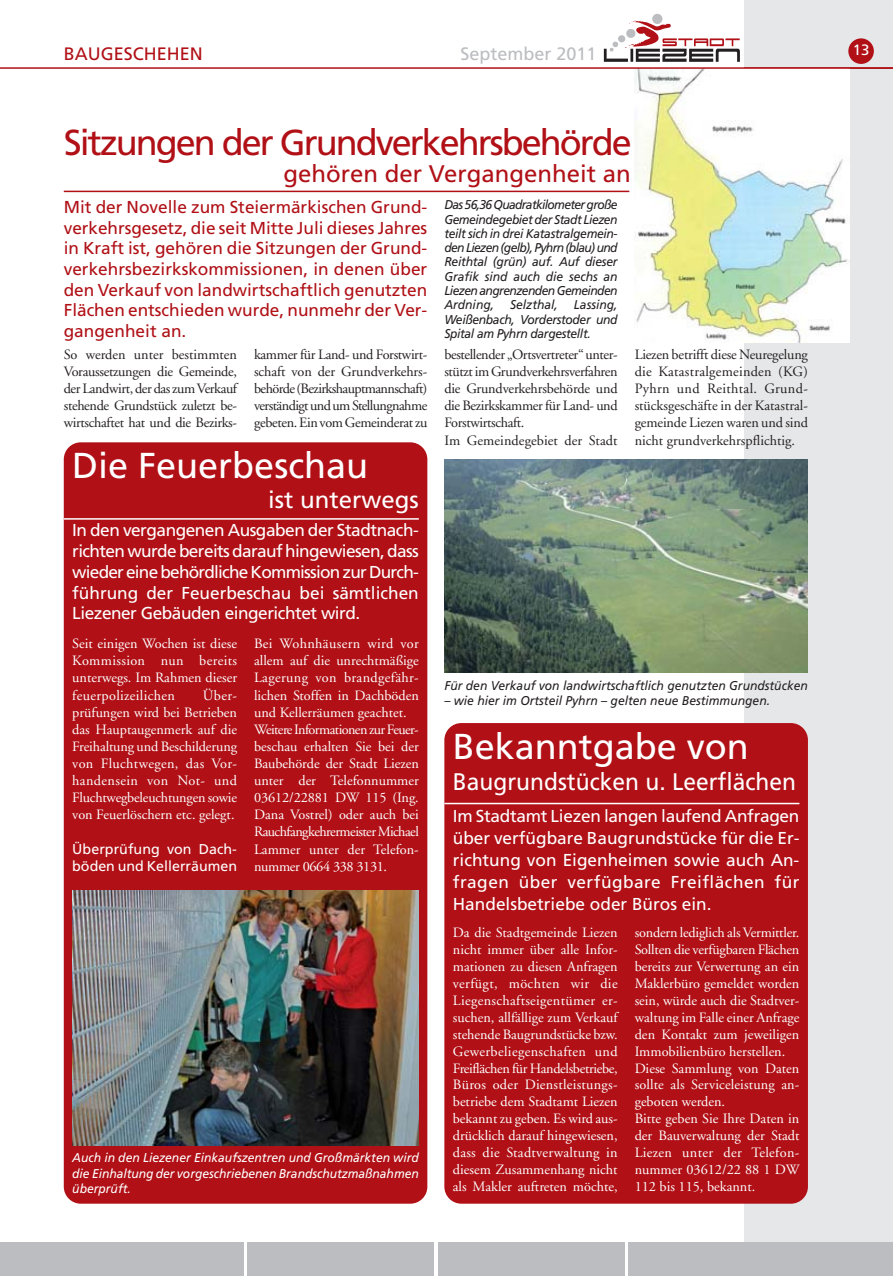
<style>
.page{position:relative;width:893px;height:1276px;background:#fff}
.page>*{position:absolute;margin:0;border:0;box-sizing:border-box;transform-origin:0 0}
.t1{font:36px "Frutiger";letter-spacing:-.055em;color:#b01016}
.t2{font:36px "Frutiger";color:#fff}
.t3{font:24px "Frutiger";color:#fff;scale:.95 1}
.t4{font:24px "Frutiger";color:#b01016}
.t5{font:24px "Frutiger";color:#fff}
.t6{font:18px "Frutiger";color:#bbbdc0}
.t7{font:18px "Frutiger";color:#b01016}
.t8{font:17.25px/21.8px "Frutiger";color:#fff;text-align:justify}
.t9{font:17.25px/20.7px "Frutiger";color:#b01016;text-align:justify}
.t10{font:15px "Frutiger";color:#fff}
.t11{font:14.25px/16.8px "Adobe Garamond";color:#fff;text-align:justify}
.t12{font:14.25px/17.1px "Adobe Garamond";letter-spacing:-.025em;color:#231f20;text-align:justify}
.t13{font:14.25px/17.1px "Frutiger";color:#fff}
.t14{font:italic 12.75px/14.2px "Frutiger";color:#231f20;text-align:justify;scale:.95 1}
.t15{font:italic 12.75px/15.3px "Frutiger";letter-spacing:-.005em;color:#fff;text-align:justify;scale:.95 1}
</style>
<div class="page">
<div style="left:744px;top:0;width:149px;height:1271px;background:#e6e7e8"></div>
<div style="left:0;top:1242px;width:244px;height:33px;background:#bbbdc0"></div>
<div style="left:247px;top:1242px;width:187px;height:33px;background:#bbbdc0"></div>
<div style="left:438px;top:1242px;width:186px;height:33px;background:#bbbdc0"></div>
<div style="left:628px;top:1242px;width:265px;height:33px;background:#bbbdc0"></div>
<div style="left:848px;top:38px;width:26px;height:26px;background:#b01016;border-radius:50%"></div>
<svg style="left:604px;top:21px;width:136px;height:41px"></svg>
<div style="left:652px;top:14px;width:10px;height:10px;background:#bbbdc0;border-radius:50%"></div>
<div style="left:444px;top:723px;width:364px;height:480px;background:#b01016;border-radius:17px"></div>
<hr style="left:444px;top:803px;width:355px;height:1px;background:#fff">
<div style="left:64px;top:442px;width:363px;height:761px;background:#b01016;border-radius:17px"></div>
<hr style="left:64px;top:518px;width:355px;height:1px;background:#fff">
<img style="left:72px;top:890px;width:347px;height:255px">
<img style="left:444px;top:459px;width:364px;height:213px">
<hr style="left:64px;top:191px;width:565px;height:1px;background:#b01016">
<img style="left:635px;top:69px;width:215px;height:273px">
<hr style="left:0;top:67px;width:893px;height:2px;background:#b01016">
<p class="t7" style="left:64px;top:47px;width:140px">BAUGESCHEHEN</p>
<p class="t10" style="left:853px;top:44px;width:18px">13</p>
<p class="t6" style="left:460px;top:47px;width:138px">September 2011</p>
<h1 class="t1" style="left:64px;top:128px;width:569px">Sitzungen der Grundverkehrsbehörde</h1>
<h2 class="t4" style="left:284px;top:164px;width:349px">gehören der Vergangenheit an</h2>
<p class="t9" style="left:64px;top:198px;width:365px">Mit der Novelle zum Steiermärkischen Grund&shy;verkehrsgesetz, die seit Mitte Juli dieses Jahres in Kraft ist, gehören die Sitzungen der Grund&shy;verkehrsbezirkskommissionen, in denen über den Verkauf von landwirtschaftlich genutzten Flächen entschieden wurde, nunmehr der Ver&shy;gangenheit an.</p>
<p class="t12" style="left:64px;top:347px;width:175px">So werden unter bestimmten Voraussetzungen die Gemeinde, der Landwirt, der das zum Verkauf stehende Grundstück zuletzt be&shy;wirtschaftet hat und die Bezirks-</p>
<p class="t12" style="left:254px;top:347px;width:175px">kammer für Land- und Forstwirt&shy;schaft von der Grundverkehrs&shy;behörde (Bezirkshauptmannschaft) verständigt und um Stellungnahme gebeten. Ein vom Gemeinderat zu</p>
<h1 class="t2" style="left:72px;top:451px;width:298px">Die Feuerbeschau</h1>
<h2 class="t5" style="left:268px;top:490px;width:152px">ist unterwegs</h2>
<p class="t8" style="left:72px;top:521px;width:348px;line-height:20.7px">In den vergangenen Ausgaben der Stadtnach&shy;richten wurde bereits darauf hingewiesen, dass wieder eine behördliche Kommission zur Durch&shy;führung der Feuerbeschau bei sämtlichen Liezener Gebäuden eingerichtet wird.</p>
<p class="t11" style="left:72px;top:636px;width:166px">Seit einigen Wochen ist diese Kommission nun bereits unterwegs. Im Rahmen dieser feuerpolizeilichen</p>
<p class="t11" style="left:254px;top:636px;width:166px;text-align:left">Bei Wohnhäusern wird vor allem auf die unrechtmäßige<br>Lagerung von brandgefähr&shy;lichen Stoffen in Dachböden und Kellerräumen geachtet.<br>Weitere Informationen zur Feuer&shy;beschau erhalten Sie bei der<br>Baubehörde der Stadt Liezen unter der Telefonnummer<br>03612/22881 DW 115 (Ing.<br>Dana Vostrel) oder auch bei<br>Rauchfangkehrermeister Michael<br>Lammer unter der Telefon&shy;nummer 0664 338 3131.</p>
<p class="t11" style="left:72px;top:688px;width:166px;text-indent:131px">Über&shy;prüfungen wird bei Betrieben das Hauptaugenmerk auf die Freihaltung und Beschilderung von Fluchtwegen, das Vor&shy;handensein von Not- und Fluchtwegbeleuchtungen sowie von Feuerlöschern etc. gelegt.</p>
<p class="t13" style="left:72px;top:841px;width:166px">Überprüfung von Dach - böden und Kellerräumen</p>
<p class="t15" style="left:72px;top:1151px;width:366px">Auch in den Liezener Einkaufszentren und Großmärkten wird die Einhaltung der vorgeschriebenen Brandschutzmaßnahmen überprüft.</p>
<p class="t14" style="left:444px;top:199px;width:184px">Das 56,36 Quadratkilometer große Gemeindegebiet der Stadt Liezen teilt sich in drei Katastralgemein - den Liezen (gelb), Pyhrn (blau) und Reithtal (grün) auf. Auf dieser Grafik sind auch die sechs an Liezen angrenzenden Gemeinden Ardning,</p>
<p class="t14" style="left:510px;top:299px;width:52px">Selzthal,</p>
<p class="t14" style="left:444px;top:299px;width:184px;text-indent:130px">Lassing, Weißenbach, Vorderstoder und Spital am Pyhrn dargestellt.</p>
<p class="t12" style="left:444px;top:347px;width:175px;text-align:left">bestellender „Ortsvertreter“ unter&shy;stützt im Grundverkehrsverfahren die Grundverkehrsbehörde und die Bezirkskammer für Land- und<br>Forstwirtschaft.<br>Im Gemeindegebiet der Stadt</p>
<p class="t12" style="left:635px;top:347px;width:175px">Liezen betrifft diese Neuregelung die Katastralgemeinden (KG)<br>Pyhrn und Reithtal. Grund&shy;stücksgeschäfte in der Katastral&shy;gemeinde Liezen waren und sind nicht grundverkehrspflichtig.</p>
<p class="t14" style="left:444px;top:679px;width:384px">Für den Verkauf von landwirtschaftlich genutzten Grundstücken</p>
<p class="t14" style="left:444px;top:695px;width:344px">– wie hier im Ortsteil Pyhrn – gelten neue Bestimmungen.</p>
<h1 class="t2" style="left:453px;top:731px;width:298px">Bekanntgabe von</h1>
<h2 class="t3" style="left:453px;top:772px;width:363px">Baugrundstücken u. Leerflächen</h2>
<p class="t8" style="left:453px;top:807px;width:348px">Im Stadtamt Liezen langen laufend Anfragen über verfügbare Baugrundstücke für die Er&shy;richtung von Eigenheimen sowie auch An&shy;fragen über verfügbare Freiflächen für Handelsbetriebe oder Büros ein.</p>
<p class="t11" style="left:453px;top:926px;width:166px">Da die Stadtgemeinde Liezen nicht immer über alle Infor - mationen zu diesen Anfragen verfügt, möchten wir die Liegenschaftseigentümer er&shy;suchen, allfällige zum Verkauf stehende Baugrundstücke bzw.<br>Gewerbe liegen schaften und Freiflächen für Handelsbetriebe, Büros oder Dienstleistungs&shy;betriebe dem Stadtamt Liezen bekannt zu geben. Es wird aus&shy;drücklich darauf hingewiesen, dass die Stadtverwaltung in diesem Zusammenhang nicht als Makler auftreten möchte,</p>
<p class="t11" style="left:635px;top:926px;width:166px;text-align:left">sondern lediglich als Vermittler.<br>Sollten die verfügbaren Flächen bereits zur Verwertung an ein<br>Maklerbüro gemeldet worden sein, würde auch die Stadtver&shy;waltung im Falle einer Anfrage den Kontakt zum jeweiligen<br>Immobilienbüro herstellen.<br>Diese Sammlung von Daten sollte als Serviceleistung an&shy;geboten werden.<br>Bitte geben Sie Ihre Daten in der Bauverwaltung der Stadt<br>Liezen unter der Telefon&shy;nummer 03612/22 88 1 DW<br>112 bis 115, bekannt.</p>
</div>
